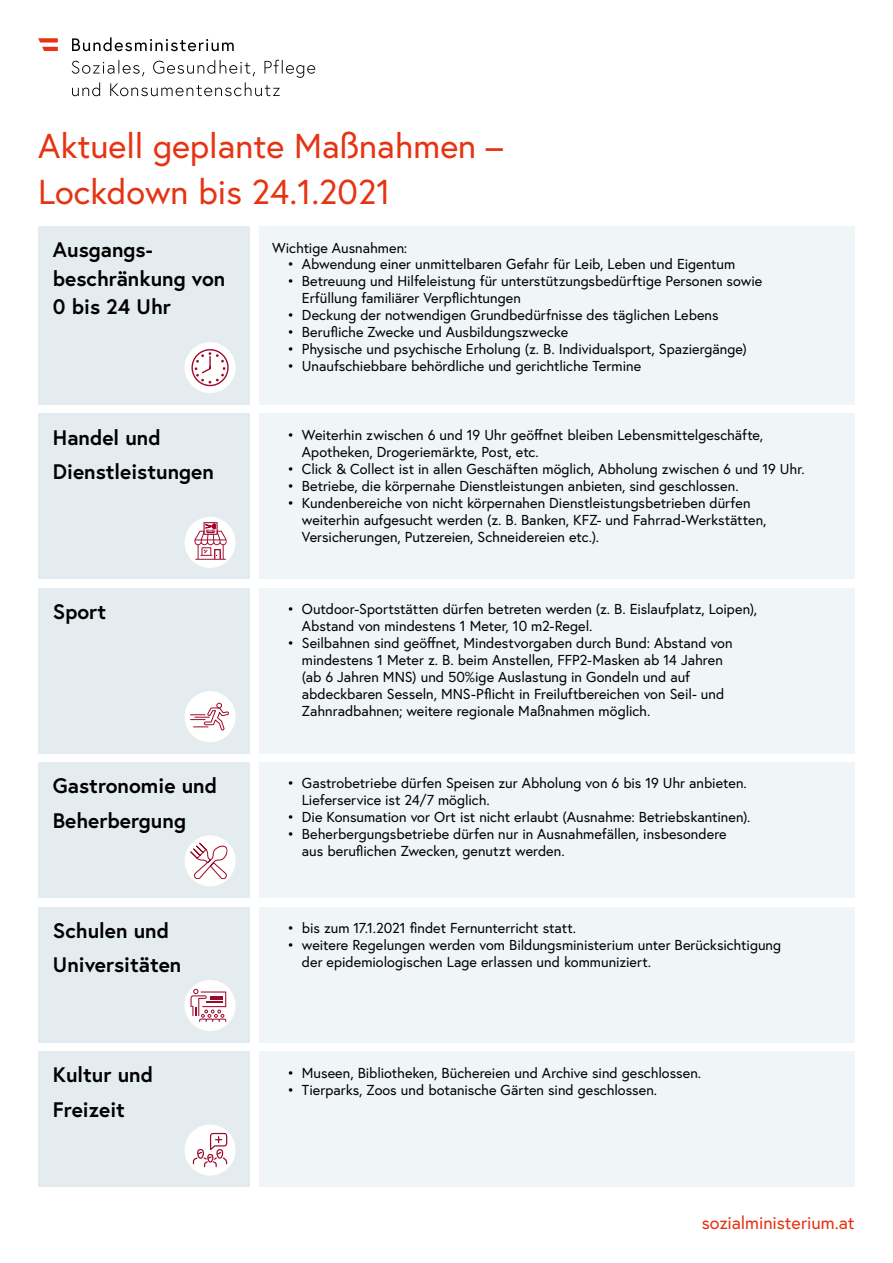
<style>
.page{position:relative;width:893px;height:1263px;background:#fff}
.page>*{position:absolute;margin:0;border:0;box-sizing:border-box;transform-origin:0 0}
.Headline_Dokument{font:34.5px/46.5px "Europa Austria";color:#e63312}
.Headline_Sektor{font:700 21px/34.3px "Europa Austria";color:#000}
.t1{font:18px "Europa Austria";letter-spacing:-.005em;color:#e63312}
.Auflistung{font:14.4px/17px "Europa Austria";color:#000}
.H3_Liste{font:14.4px "Europa Austria";letter-spacing:-.005em;color:#000}
</style>
<div class="page">
<div style="left:38px;top:226px;width:212px;height:179px;background:#e5ecf0"></div>
<div style="left:259px;top:226px;width:596px;height:179px;background:#f0f5f7"></div>
<svg style="left:72px;top:60px;width:243px;height:36px"></svg>
<svg style="left:72px;top:37px;width:162px;height:14px"></svg>
<svg style="left:38px;top:38px;width:20px;height:13px"></svg>
<div style="left:38px;top:413px;width:212px;height:166px;background:#e5ecf0"></div>
<div style="left:259px;top:414px;width:596px;height:165px;background:#f0f5f7"></div>
<div style="left:38px;top:588px;width:212px;height:165px;background:#e5ecf0"></div>
<div style="left:259px;top:588px;width:596px;height:166px;background:#f0f5f7"></div>
<div style="left:38px;top:762px;width:212px;height:136px;background:#e5ecf0"></div>
<div style="left:259px;top:762px;width:596px;height:136px;background:#f0f5f7"></div>
<div style="left:38px;top:907px;width:212px;height:135px;background:#e5ecf0"></div>
<div style="left:259px;top:907px;width:596px;height:136px;background:#f0f5f7"></div>
<div style="left:38px;top:1051px;width:212px;height:136px;background:#e5ecf0"></div>
<div style="left:259px;top:1051px;width:596px;height:136px;background:#f0f5f7"></div>
<div style="left:185px;top:342px;width:51px;height:51px;background:#fff;border-radius:50%"></div>
<svg style="left:191px;top:348px;width:38px;height:39px"></svg>
<div style="left:185px;top:691px;width:51px;height:51px;background:#fff;border-radius:50%"></div>
<svg style="left:190px;top:703px;width:39px;height:28px"></svg>
<div style="left:185px;top:835px;width:51px;height:51px;background:#fff;border-radius:50%"></div>
<svg style="left:190px;top:842px;width:38px;height:37px"></svg>
<div style="left:185px;top:980px;width:51px;height:51px;background:#fff;border-radius:50%"></div>
<svg style="left:191px;top:989px;width:35px;height:33px"></svg>
<div style="left:185px;top:1124px;width:51px;height:51px;background:#fff;border-radius:50%"></div>
<svg style="left:192px;top:1132px;width:36px;height:36px"></svg>
<div style="left:185px;top:517px;width:51px;height:51px;background:#fff;border-radius:50%"></div>
<svg style="left:194px;top:522px;width:33px;height:38px"></svg>
<h1 class="Headline_Dokument" style="left:38px;top:122px;width:466px">Aktuell geplante Maßnahmen –<br>Lockdown bis 24.1.2021</h1>
<h2 class="Headline_Sektor" style="left:53px;top:235px;width:174px;line-height:28.3px">Ausgangs&shy;beschränkung von<br>0 bis 24 Uhr</h2>
<p class="H3_Liste" style="left:272px;top:238px;width:137px">Wichtige Ausnahmen:</p>
<p class="Auflistung" style="left:287px;top:256px;width:450px">• Abwendung einer unmittelbaren Gefahr für Leib, Leben und Eigentum</p>
<p class="Auflistung" style="left:302px;top:273px;width:462px;text-indent:-15px">• Betreuung und Hilfeleistung für unterstützungsbedürftige Personen sowie<br>Erfüllung familiärer Verpflichtungen</p>
<p class="Auflistung" style="left:287px;top:306px;width:433px">• Deckung der notwendigen Grundbedürfnisse des täglichen Lebens</p>
<p class="Auflistung" style="left:287px;top:323px;width:283px">• Berufliche Zwecke und Ausbildungszwecke</p>
<p class="Auflistung" style="left:287px;top:340px;width:461px">• Physische und psychische Erholung (z. B. Individualsport, Spaziergänge)</p>
<p class="Auflistung" style="left:287px;top:357px;width:356px">• Unaufschiebbare behördliche und gerichtliche Termine</p>
<h2 class="Headline_Sektor" style="left:53px;top:419px;width:162px">Handel und<br>Dienstleistungen</h2>
<p class="Auflistung" style="left:302px;top:426px;width:463px;text-indent:-15px">• Weiterhin zwischen 6 und 19 Uhr geöffnet bleiben Lebensmittelgeschäfte,<br>Apotheken, Drogeriemärkte, Post, etc.</p>
<p class="Auflistung" style="left:287px;top:460px;width:519px">• Click &amp; Collect ist in allen Geschäften möglich, Abholung zwischen 6 und 19 Uhr.</p>
<p class="Auflistung" style="left:287px;top:477px;width:453px">• Betriebe, die körpernahe Dienstleistungen anbieten, sind geschlossen.</p>
<p class="Auflistung" style="left:302px;top:494px;width:466px;text-indent:-15px">• Kundenbereiche von nicht körpernahen Dienstleistungsbetrieben dürfen weiterhin aufgesucht werden (z. B. Banken, KFZ- und Fahrrad-Werkstätten,<br>Versicherungen, Putzereien, Schneidereien etc.).</p>
<h2 class="Headline_Sektor" style="left:53px;top:594px;width:55px">Sport</h2>
<p class="Auflistung" style="left:302px;top:600px;width:457px;text-indent:-15px">• Outdoor-Sportstätten dürfen betreten werden (z. B. Eislaufplatz, Loipen),<br>Abstand von mindestens 1 Meter, 10 m2-Regel.</p>
<p class="Auflistung" style="left:302px;top:634px;width:432px;text-indent:-15px">• Seilbahnen sind geöffnet, Mindestvorgaben durch Bund: Abstand von mindestens 1 Meter z. B. beim Anstellen, FFP2-Masken ab 14 Jahren (ab 6 Jahren MNS) und 50%ige Auslastung in Gondeln und auf abdeckbaren Sesseln, MNS-Pflicht in Freiluftbereichen von Seil- und Zahnradbahnen; weitere regionale Maßnahmen möglich.</p>
<h2 class="Headline_Sektor" style="left:53px;top:768px;width:166px">Gastronomie und<br>Beherbergung</h2>
<p class="Auflistung" style="left:302px;top:775px;width:446px;text-indent:-15px">• Gastrobetriebe dürfen Speisen zur Abholung von 6 bis 19 Uhr anbieten.<br>Lieferservice ist 24/7 möglich.</p>
<p class="Auflistung" style="left:287px;top:809px;width:465px">• Die Konsumation vor Ort ist nicht erlaubt (Ausnahme: Betriebskantinen).</p>
<p class="Auflistung" style="left:302px;top:825px;width:426px;text-indent:-15px">• Beherbergungsbetriebe dürfen nur in Ausnahmefällen, insbesondere aus beruflichen Zwecken, genutzt werden.</p>
<h2 class="Headline_Sektor" style="left:53px;top:913px;width:130px">Schulen und<br>Universitäten</h2>
<p class="Auflistung" style="left:287px;top:919px;width:291px">• bis zum 17.1.2021 findet Fernunterricht statt.</p>
<p class="Auflistung" style="left:302px;top:936px;width:481px;text-indent:-15px">• weitere Regelungen werden vom Bildungsministerium unter Berücksichtigung der epidemiologischen Lage erlassen und kommuniziert.</p>
<h2 class="Headline_Sektor" style="left:53px;top:1057px;width:102px">Kultur und<br>Freizeit</h2>
<p class="Auflistung" style="left:287px;top:1064px;width:416px">• Museen, Bibliotheken, Büchereien und Archive sind geschlossen.</p>
<p class="Auflistung" style="left:287px;top:1081px;width:372px">• Tierparks, Zoos und botanische Gärten sind geschlossen.</p>
<p class="t1" style="left:702px;top:1211px;width:154px">sozialministerium.at</p>
</div>
